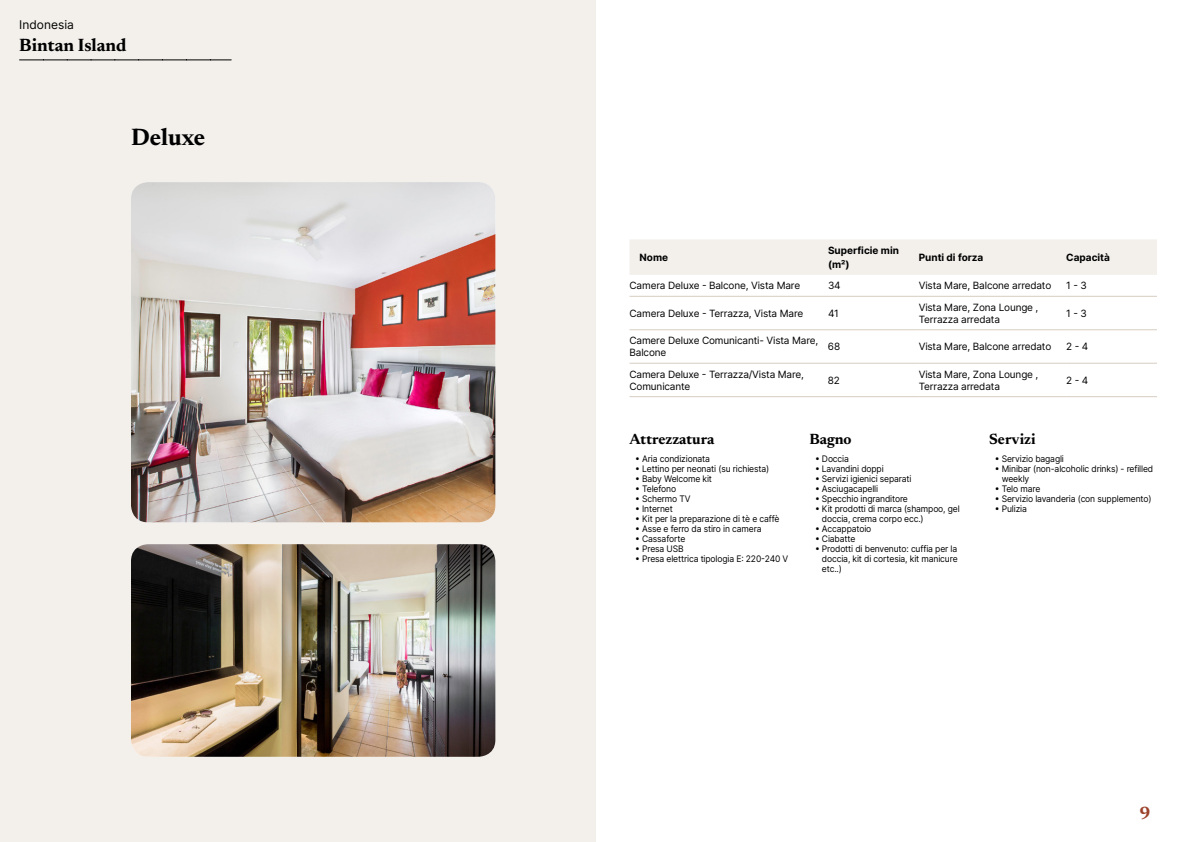
<style>
.page{position:relative;width:1191px;height:842px;background:#fff}
.page>*{position:absolute;margin:0;border:0;box-sizing:border-box;transform-origin:0 0}
.t1{font:700 24px "Newsreader 24 pt";color:#000}
.t2{font:700 18px "Newsreader 24 pt";color:#000}
.t3{font:700 18px "Newsreader 24 pt";color:#9d432c}
.t4{font:700 15px "Newsreader 24 pt";color:#000}
.t5{font:12px "Inter";color:#000}
.t6{font:10px/12px "Inter";letter-spacing:-.015em;color:#000}
.t7{font:700 10px/14px "Inter";color:#000}
.t8{font:9px/10px "Inter";letter-spacing:-.015em;color:#000;scale:.95 1}
</style>
<div class="page">
<div style="left:0;top:0;width:595px;height:842px;background:#f3f0ec"></div>
<img style="left:131px;top:182px;width:364px;height:340px">
<img style="left:131px;top:544px;width:364px;height:213px">
<svg style="left:20px;top:60px;width:211px;height:1px"></svg>
<div style="left:630px;top:239px;width:527px;height:36px;background:#f3f0ec"></div>
<hr style="left:629px;top:296px;width:199px;height:1px;background:#d7cdc1">
<hr style="left:828px;top:296px;width:90px;height:1px;background:#d7cdc1">
<hr style="left:918px;top:296px;width:148px;height:1px;background:#d7cdc1">
<hr style="left:1066px;top:296px;width:91px;height:1px;background:#d7cdc1">
<hr style="left:629px;top:329px;width:199px;height:1px;background:#d7cdc1">
<hr style="left:828px;top:329px;width:90px;height:1px;background:#d7cdc1">
<hr style="left:918px;top:329px;width:148px;height:1px;background:#d7cdc1">
<hr style="left:1066px;top:329px;width:91px;height:1px;background:#d7cdc1">
<hr style="left:629px;top:363px;width:199px;height:1px;background:#d7cdc1">
<hr style="left:828px;top:363px;width:90px;height:1px;background:#d7cdc1">
<hr style="left:918px;top:363px;width:148px;height:1px;background:#d7cdc1">
<hr style="left:1066px;top:363px;width:91px;height:1px;background:#d7cdc1">
<hr style="left:629px;top:396px;width:199px;height:1px;background:#d7cdc1">
<hr style="left:828px;top:396px;width:90px;height:1px;background:#d7cdc1">
<hr style="left:918px;top:396px;width:148px;height:1px;background:#d7cdc1">
<hr style="left:1066px;top:396px;width:91px;height:1px;background:#d7cdc1">
<h3 class="t5" style="left:19px;top:15px;width:56px">Indonesia</h3>
<h2 class="t2" style="left:19px;top:32px;width:109px">Bintan Island</h2>
<h1 class="t1" style="left:131px;top:120px;width:76px">Deluxe</h1>
<p class="t7" style="left:639px;top:250px;width:30px">Nome</p>
<p class="t7" style="left:828px;top:243px;width:72px">Superficie min (m²)</p>
<p class="t7" style="left:918px;top:250px;width:66px">Punti di forza</p>
<p class="t7" style="left:1066px;top:250px;width:45px">Capacità</p>
<p class="t6" style="left:629px;top:279px;width:172px">Camera Deluxe - Balcone, Vista Mare</p>
<p class="t6" style="left:828px;top:279px;width:14px">34</p>
<p class="t6" style="left:918px;top:279px;width:134px">Vista Mare, Balcone arredato</p>
<p class="t6" style="left:1066px;top:279px;width:22px">1 - 3</p>
<p class="t6" style="left:629px;top:307px;width:175px">Camera Deluxe - Terrazza, Vista Mare</p>
<p class="t6" style="left:828px;top:307px;width:12px">41</p>
<p class="t6" style="left:918px;top:301px;width:121px">Vista Mare, Zona Lounge ,<br>Terrazza arredata</p>
<p class="t6" style="left:1066px;top:307px;width:22px">1 - 3</p>
<p class="t6" style="left:629px;top:334px;width:190px">Camere Deluxe Comunicanti- Vista Mare,<br>Balcone</p>
<p class="t6" style="left:828px;top:340px;width:14px">68</p>
<p class="t6" style="left:918px;top:340px;width:134px">Vista Mare, Balcone arredato</p>
<p class="t6" style="left:1066px;top:340px;width:24px">2 - 4</p>
<p class="t6" style="left:629px;top:368px;width:176px">Camera Deluxe - Terrazza/Vista Mare,<br>Comunicante</p>
<p class="t6" style="left:828px;top:374px;width:14px">82</p>
<p class="t6" style="left:918px;top:368px;width:121px">Vista Mare, Zona Lounge ,<br>Terrazza arredata</p>
<p class="t6" style="left:1066px;top:374px;width:24px">2 - 4</p>
<h3 class="t4" style="left:629px;top:428px;width:86px">Attrezzatura</h3>
<p class="t8" style="left:635px;top:454px;width:80px">• Aria condizionata</p>
<p class="t8" style="left:635px;top:464px;width:143px">• Lettino per neonati (su richiesta)</p>
<p class="t8" style="left:635px;top:474px;width:82px">• Baby Welcome kit</p>
<p class="t8" style="left:635px;top:483px;width:45px">• Telefono</p>
<p class="t8" style="left:635px;top:493px;width:60px">• Schermo TV</p>
<p class="t8" style="left:635px;top:503px;width:41px">• Internet</p>
<p class="t8" style="left:635px;top:513px;width:153px">• Kit per la preparazione di tè e caffè</p>
<p class="t8" style="left:635px;top:523px;width:134px">• Asse e ferro da stiro in camera</p>
<p class="t8" style="left:635px;top:533px;width:54px">• Cassaforte</p>
<p class="t8" style="left:635px;top:543px;width:52px">• Presa USB</p>
<p class="t8" style="left:635px;top:553px;width:163px">• Presa elettrica tipologia E: 220-240 V</p>
<h3 class="t4" style="left:809px;top:428px;width:44px">Bagno</h3>
<p class="t8" style="left:815px;top:454px;width:37px">• Doccia</p>
<p class="t8" style="left:815px;top:464px;width:74px">• Lavandini doppi</p>
<p class="t8" style="left:815px;top:474px;width:103px">• Servizi igienici separati</p>
<p class="t8" style="left:815px;top:483px;width:68px">• Asciugacapelli</p>
<p class="t8" style="left:815px;top:493px;width:99px">• Specchio ingranditore</p>
<p class="t8" style="left:822px;top:503px;width:147px;text-indent:-7px">• Kit prodotti di marca (shampoo, gel doccia, crema corpo ecc.)</p>
<p class="t8" style="left:815px;top:523px;width:61px">• Accappatoio</p>
<p class="t8" style="left:815px;top:533px;width:44px">• Ciabatte</p>
<p class="t8" style="left:822px;top:543px;width:144px;text-align:justify;text-indent:-7px">• Prodotti di benvenuto: cuffia per la doccia, kit di cortesia, kit manicure etc..)</p>
<h3 class="t4" style="left:989px;top:428px;width:48px">Servizi</h3>
<p class="t8" style="left:994px;top:454px;width:74px">• Servizio bagagli</p>
<p class="t8" style="left:1001px;top:464px;width:161px;text-indent:-7px">• Minibar (non-alcoholic drinks) - refilled weekly</p>
<p class="t8" style="left:994px;top:483px;width:49px">• Telo mare</p>
<p class="t8" style="left:994px;top:493px;width:166px">• Servizio lavanderia (con supplemento)</p>
<p class="t8" style="left:994px;top:503px;width:35px">• Pulizia</p>
<h2 class="t3" style="left:1139px;top:800px;width:13px">9</h2>
</div>
